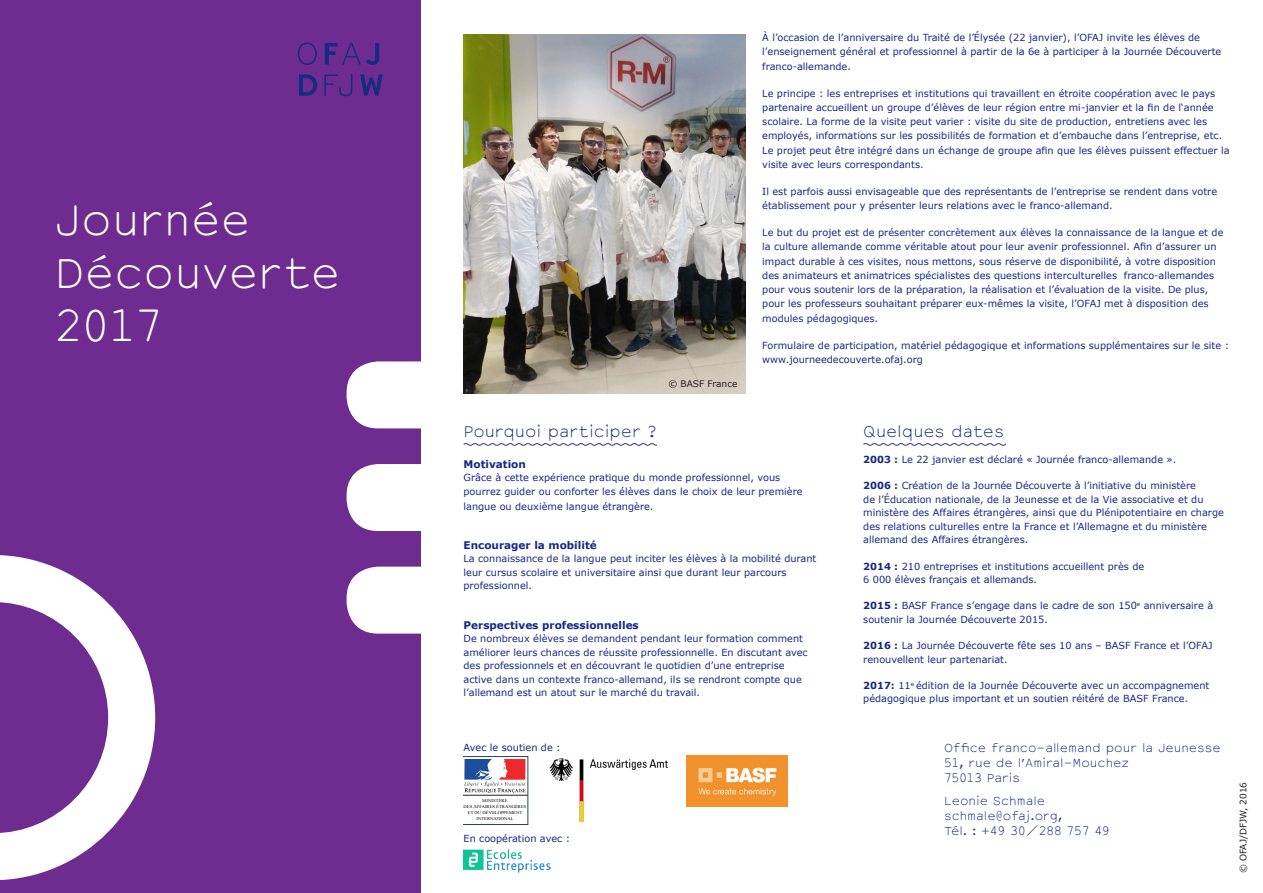
<style>
.page{position:relative;width:1263px;height:893px;background:#fff}
.page>*{position:absolute;margin:0;border:0;box-sizing:border-box;transform-origin:0 0}
.Titre_txt{font:300 40.5px "Courier Sans";color:#fff}
.Titre_txt-2{font:300 15px "Courier Sans";color:#162a83}
.Pied_de_page{font:300 11.25px/15px "Courier Sans";color:#162a83}
.titre_paragraphe{font:700 10.5px "Verdana";color:#162a83}
.Txt_courrier{font:9.75px/14.2px "Verdana";color:#162a83}
.Légende{font:9px "Verdana";color:#231f20}
.t1{font:4.35px/6.1px "Times New Roman";color:#000;text-align:center;scale:1.08 1}
.s1{font-weight:700}
</style>
<div class="page">
<div style="left:0;top:0;width:421px;height:893px;background:#6e2c91"></div>
<div style="left:347px;top:361px;width:169px;height:67px;background:#fff;border-radius:32px"></div>
<div style="left:347px;top:464px;width:169px;height:67px;background:#fff;border-radius:32px"></div>
<div style="left:347px;top:567px;width:169px;height:67px;background:#fff;border-radius:32px"></div>
<svg style="left:299px;top:74px;width:18px;height:22px"></svg>
<svg style="left:324px;top:74px;width:28px;height:22px"></svg>
<svg style="left:360px;top:74px;width:23px;height:22px"></svg>
<svg style="left:298px;top:43px;width:19px;height:22px"></svg>
<svg style="left:325px;top:43px;width:54px;height:22px"></svg>
<svg style="left:0;top:555px;width:155px;height:325px"></svg>
<img style="left:463px;top:34px;width:282px;height:360px">
<img style="left:686px;top:756px;width:102px;height:51px">
<svg style="left:463px;top:756px;width:65px;height:69px"></svg>
<hr style="left:463px;top:795px;width:65px;height:1px;background:#231f20">
<img style="left:549px;top:758px;width:120px;height:65px">
<img style="left:463px;top:849px;width:87px;height:24px">
<svg style="left:863px;top:443px;width:143px;height:3px"></svg>
<svg style="left:463px;top:443px;width:194px;height:3px"></svg>
<p class="Titre_txt" style="left:54px;top:190px;width:198px">Journée</p>
<p class="Titre_txt" style="left:54px;top:243px;width:288px">Découverte</p>
<p class="Titre_txt" style="left:54px;top:296px;width:110px">2017</p>
<p class="Légende" style="left:668px;top:378px;width:70px">© BASF France</p>
<p class="Txt_courrier" style="left:762px;top:31px;width:461px">À l’occasion de l’anniversaire du Traité de l’Élysée (22 janvier), l’OFAJ invite les élèves de l’enseignement général et professionnel à partir de la 6e à participer à la Journée Découverte franco-allemande.</p>
<p class="Txt_courrier" style="left:762px;top:86px;width:469px">Le principe : les entreprises et institutions qui travaillent en étroite coopération avec le pays partenaire accueillent un groupe d’élèves de leur région entre mi-janvier et la fin de l‘année scolaire. La forme de la visite peut varier : visite du site de production, entretiens avec les employés, informations sur les possibilités de formation et d’embauche dans l’entreprise, etc.<br>Le projet peut être intégré dans un échange de groupe afin que les élèves puissent effectuer la visite avec leurs correspondants.</p>
<p class="Txt_courrier" style="left:762px;top:184px;width:456px">Il est parfois aussi envisageable que des représentants de l’entreprise se rendent dans votre établissement pour y présenter leurs relations avec le franco-allemand.</p>
<p class="Txt_courrier" style="left:762px;top:226px;width:463px">Le but du projet est de présenter concrètement aux élèves la connaissance de la langue et de la culture allemande comme véritable atout pour leur avenir professionnel. Afin d’assurer un impact durable à ces visites, nous mettons, sous réserve de disponibilité, à votre disposition des animateurs et animatrices spécialistes des questions interculturelles franco-allemandes pour vous soutenir lors de la préparation, la réalisation et l’évaluation de la visite. De plus, pour les professeurs souhaitant préparer eux-mêmes la visite, l’OFAJ met à disposition des modules pédagogiques.</p>
<p class="Txt_courrier" style="left:762px;top:338px;width:468px">Formulaire de participation, matériel pédagogique et informations supplémentaires sur le site : www.journeedecouverte.ofaj.org</p>
<p class="Titre_txt-2" style="left:463px;top:420px;width:195px">Pourquoi participer ?</p>
<p class="titre_paragraphe" style="left:463px;top:457px;width:64px">Motivation</p>
<p class="Txt_courrier" style="left:463px;top:471px;width:341px;line-height:13.5px">Grâce à cette expérience pratique du monde professionnel, vous pourrez guider ou conforter les élèves dans le choix de leur première</p>
<p class="Txt_courrier" style="left:463px;top:499px;width:191px">langue ou deuxième langue étrangère.</p>
<p class="titre_paragraphe" style="left:463px;top:538px;width:135px">Encourager la mobilité</p>
<p class="Txt_courrier" style="left:463px;top:552px;width:354px;line-height:13.5px">La connaissance de la langue peut inciter les élèves à la mobilité durant leur cursus scolaire et universitaire ainsi que durant leur parcours professionnel.</p>
<p class="titre_paragraphe" style="left:463px;top:618px;width:177px">Perspectives professionnelles</p>
<p class="Txt_courrier" style="left:463px;top:632px;width:346px;line-height:13.5px">De nombreux élèves se demandent pendant leur formation comment améliorer leurs chances de réussite professionnelle. En discutant avec des professionnels et en découvrant le quotidien d’une entreprise active dans un contexte franco-allemand, ils se rendront compte que l’allemand est un atout sur le marché du travail.</p>
<p class="Titre_txt-2" style="left:863px;top:420px;width:142px">Quelques dates</p>
<p class="Txt_courrier" style="left:863px;top:452px;width:315px"><span class="s1">2003 :</span> Le 22 janvier est déclaré « Journée franco-allemande ».</p>
<p class="Txt_courrier" style="left:863px;top:479px;width:362px;line-height:13.5px"><span class="s1">2006 :</span> Création de la Journée Découverte à l’initiative du ministère<br>de l’Éducation nationale, de la Jeunesse et de la Vie associative et du ministère des Affaires étrangères, ainsi que du Plénipotentiaire en charge des relations culturelles entre la France et l’Allemagne et du ministère allemand des Affaires étrangères.</p>
<p class="Txt_courrier" style="left:863px;top:559px;width:282px;line-height:13.5px"><span class="s1">2014 :</span> 210 entreprises et institutions accueillent près de<br>6 000 élèves français et allemands.</p>
<p class="Txt_courrier" style="left:863px;top:599px;width:351px;line-height:13.5px"><span class="s1">2015 :</span> BASF France s’engage dans le cadre de son 150<sup>e</sup> anniversaire à soutenir la Journée Découverte 2015.</p>
<p class="Txt_courrier" style="left:863px;top:639px;width:351px;line-height:13.5px"><span class="s1">2016 :</span> La Journée Découverte fête ses 10 ans – BASF France et l’OFAJ renouvellent leur partenariat.</p>
<p class="Txt_courrier" style="left:863px;top:679px;width:348px;line-height:13.5px"><span class="s1">2017:</span> 11<sup>e</sup> édition de la Journée Découverte avec un accompagnement pédagogique plus important et un soutien réitéré de BASF France.</p>
<p class="Txt_courrier" style="left:463px;top:740px;width:99px">Avec le soutien de :</p>
<p class="t1" style="left:463px;top:797px;width:60px">MINISTÈRE<br>DES AFFAIRES ÉTRANGÈRES<br>ET DU DÉVELOPPEMENT<br>INTERNATIONAL</p>
<p class="Txt_courrier" style="left:463px;top:831px;width:108px">En coopération avec :</p>
<p class="Pied_de_page" style="left:944px;top:740px;width:278px">Office franco-allemand pour la Jeunesse<br>51, rue de l’Amiral-Mouchez<br>75013 Paris</p>
<p class="Pied_de_page" style="left:944px;top:794px;width:167px">Leonie Schmale schmale@ofaj.org,<br>Tél. : +49 30/288 757 49</p>
<p class="Légende" style="left:1237px;top:873px;width:93px;rotate:-90deg">© OFAJ/DFJW, 2016</p>
</div>
